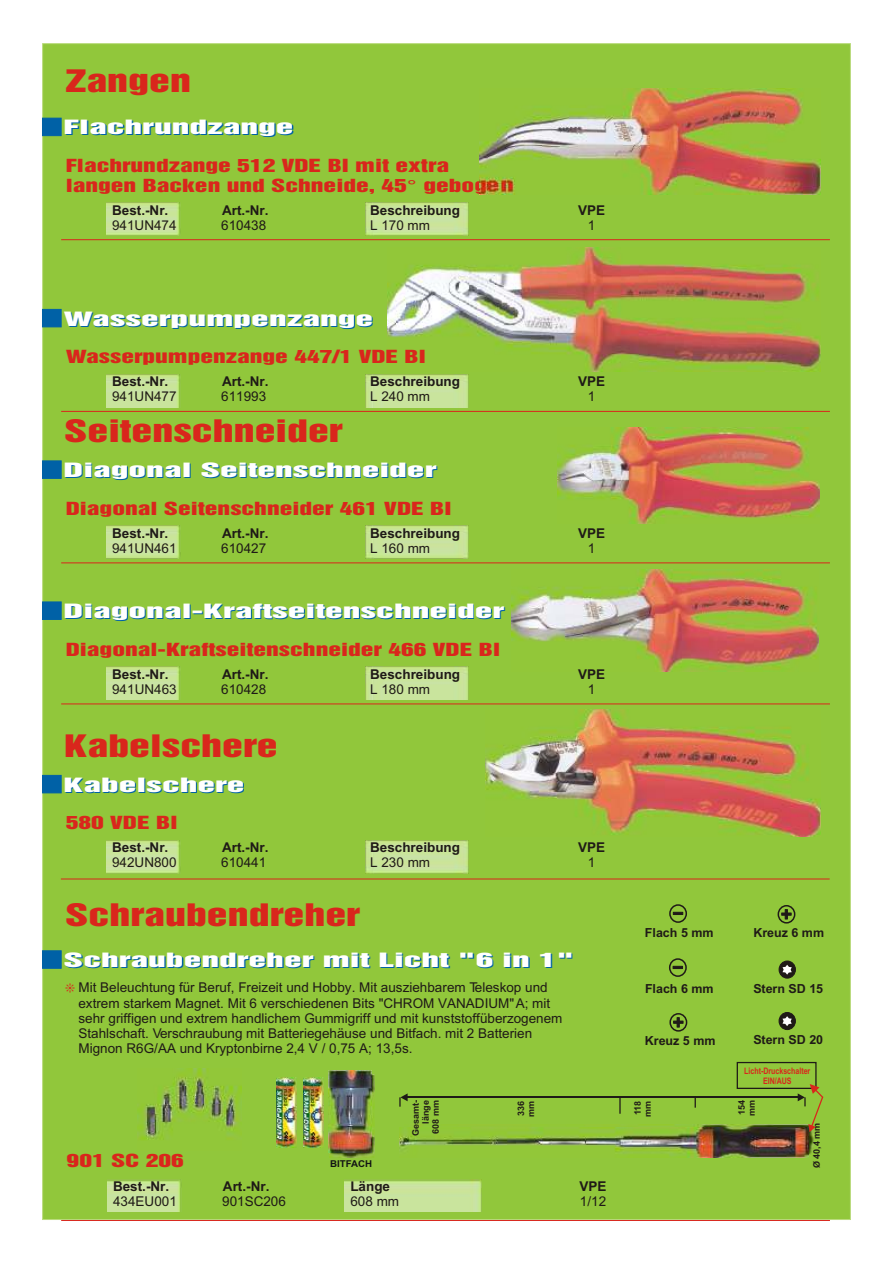
<style>
.page{position:relative;width:894px;height:1263px;background:#fff}
.page>*{position:absolute;margin:0;border:0;box-sizing:border-box;transform-origin:0 0}
.t1{font:28.35px "Switzerland Inserat";color:#d9261c;scale:1.48 1}
.t2{font:18px "Switzerland Inserat";color:#fff;scale:1.97 1}
.t3{font:16.5px/19.8px "Switzerland Inserat";color:#d9261c;scale:1.54 1}
.t4{font:13.5px/15.1px "Arial";color:#1f1a17}
.t5{font:700 13.5px "Arial";color:#1f1a17}
.t6{font:700 12.45px "Arial";color:#1f1a17}
.t7{font:700 9.45px "Arial";color:#121414}
.t8{font:700 9px/10.1px "Arial";color:#1f1a17}
.t9{font:700 9px/10.1px "Arial";color:#d9261c;text-align:center;scale:.78 1}
.s1{font-family:"Arial"}
</style>
<div class="page">
<div style="left:42px;top:43px;width:809px;height:1177px;background:#91c73b;border:1px solid #badb7d"></div>
<div style="left:42px;top:118px;width:19px;height:18px;background:#0061a6"></div>
<hr style="left:61px;top:239px;width:769px;height:1px;background:#d9261c">
<img style="left:107px;top:202px;width:74px;height:34px">
<img style="left:366px;top:202px;width:103px;height:34px">
<img style="left:479px;top:88px;width:342px;height:107px">
<hr style="left:61px;top:879px;width:769px;height:1px;background:#d9261c">
<img style="left:511px;top:569px;width:307px;height:102px">
<div style="left:42px;top:461px;width:19px;height:18px;background:#0061a6"></div>
<hr style="left:61px;top:563px;width:769px;height:1px;background:#d9261c">
<img style="left:107px;top:526px;width:74px;height:33px">
<img style="left:366px;top:526px;width:103px;height:33px">
<img style="left:558px;top:428px;width:262px;height:96px">
<div style="left:42px;top:775px;width:19px;height:18px;background:#0061a6"></div>
<img style="left:107px;top:840px;width:74px;height:33px">
<img style="left:366px;top:840px;width:103px;height:33px">
<img style="left:486px;top:710px;width:334px;height:127px">
<img style="left:387px;top:248px;width:433px;height:124px">
<img style="left:330px;top:1074px;width:45px;height:84px">
<img style="left:328px;top:1070px;width:44px;height:82px">
<img style="left:277px;top:1077px;width:19px;height:71px">
<img style="left:303px;top:1077px;width:20px;height:71px">
<img style="left:639px;top:1124px;width:174px;height:32px">
<img style="left:400px;top:1127px;width:408px;height:30px">
<hr style="left:407px;top:1097px;width:391px;height:1px;background:#1f1a17">
<svg style="left:619px;top:1098px;width:2px;height:16px"></svg>
<svg style="left:399px;top:1093px;width:9px;height:14px"></svg>
<div style="left:737px;top:1062px;width:80px;height:27px;border:1px solid #1f1a17"></div>
<div style="left:42px;top:951px;width:19px;height:17px;background:#0061a6"></div>
<hr style="left:61px;top:1220px;width:769px;height:1px;background:#d9261c">
<img style="left:107px;top:1179px;width:74px;height:32px">
<img style="left:345px;top:1179px;width:136px;height:32px">
<div style="left:669px;top:958px;width:18px;height:19px;border:2px solid #1f1a17;border-radius:50%"></div>
<svg style="left:673px;top:966px;width:10px;height:3px"></svg>
<div style="left:669px;top:904px;width:18px;height:19px;border:2px solid #1f1a17;border-radius:50%"></div>
<svg style="left:673px;top:912px;width:10px;height:3px"></svg>
<div style="left:779px;top:1012px;width:17px;height:18px;background:#1f1a17;border:1px solid #1f1a17;border-radius:50%"></div>
<svg style="left:783px;top:1016px;width:9px;height:10px"></svg>
<div style="left:779px;top:961px;width:17px;height:17px;background:#1f1a17;border:1px solid #1f1a17;border-radius:50%"></div>
<svg style="left:783px;top:965px;width:9px;height:10px"></svg>
<div style="left:778px;top:905px;width:17px;height:19px;border:2px solid #1f1a17;border-radius:50%"></div>
<svg style="left:782px;top:909px;width:9px;height:10px"></svg>
<div style="left:669px;top:1013px;width:18px;height:19px;border:2px solid #1f1a17;border-radius:50%"></div>
<svg style="left:673px;top:1017px;width:10px;height:10px"></svg>
<img style="left:137px;top:1068px;width:104px;height:72px">
<div style="left:42px;top:309px;width:19px;height:18px;background:#0061a6"></div>
<hr style="left:61px;top:411px;width:769px;height:1px;background:#d9261c">
<img style="left:107px;top:374px;width:74px;height:33px">
<img style="left:366px;top:374px;width:103px;height:33px">
<div style="left:42px;top:602px;width:19px;height:18px;background:#0061a6"></div>
<hr style="left:61px;top:704px;width:769px;height:1px;background:#d9261c">
<img style="left:107px;top:667px;width:74px;height:33px">
<img style="left:366px;top:667px;width:103px;height:33px">
<svg style="left:798px;top:1084px;width:25px;height:48px"></svg>
<h1 class="t1" style="left:65px;top:69px;width:86px">Zangen</h1>
<h2 class="t2" style="left:64px;top:120px;width:118px">Flachrundzange</h2>
<p class="t3" style="left:66px;top:157px;width:292px">Flachrundzange 512 VDE BI mit extra langen Backen und Schneide, 45<span class="s1">°</span> gebogen</p>
<p class="t5" style="left:112px;top:205px;width:58px">Best.-Nr.</p>
<p class="t5" style="left:222px;top:205px;width:48px">Art.-Nr.</p>
<p class="t5" style="left:370px;top:205px;width:92px">Beschreibung</p>
<p class="t5" style="left:578px;top:205px;width:29px">VPE</p>
<p class="t4" style="left:112px;top:219px;width:66px">941UN474</p>
<p class="t4" style="left:221px;top:219px;width:47px">610438</p>
<p class="t4" style="left:370px;top:219px;width:62px">L 170 mm</p>
<p class="t4" style="left:588px;top:219px;width:9px">1</p>
<h2 class="t2" style="left:64px;top:311px;width:159px">Wasserpumpenzange</h2>
<p class="t3" style="left:66px;top:348px;width:235px">Wasserpumpenzange 447/1 VDE BI</p>
<p class="t5" style="left:112px;top:376px;width:58px">Best.-Nr.</p>
<p class="t5" style="left:222px;top:376px;width:48px">Art.-Nr.</p>
<p class="t5" style="left:370px;top:376px;width:92px">Beschreibung</p>
<p class="t5" style="left:578px;top:376px;width:29px">VPE</p>
<p class="t4" style="left:112px;top:390px;width:66px">941UN477</p>
<p class="t4" style="left:221px;top:390px;width:47px">611993</p>
<p class="t4" style="left:370px;top:390px;width:62px">L 240 mm</p>
<p class="t4" style="left:588px;top:390px;width:9px">1</p>
<h1 class="t1" style="left:64px;top:419px;width:190px">Seitenschneider</h1>
<h2 class="t2" style="left:64px;top:463px;width:191px">Diagonal Seitenschneider</h2>
<p class="t3" style="left:66px;top:499px;width:252px">Diagonal Seitenschneider 461 VDE BI</p>
<p class="t5" style="left:112px;top:528px;width:58px">Best.-Nr.</p>
<p class="t5" style="left:222px;top:528px;width:48px">Art.-Nr.</p>
<p class="t5" style="left:370px;top:528px;width:92px">Beschreibung</p>
<p class="t5" style="left:578px;top:528px;width:29px">VPE</p>
<p class="t4" style="left:112px;top:542px;width:66px">941UN461</p>
<p class="t4" style="left:221px;top:542px;width:47px">610427</p>
<p class="t4" style="left:370px;top:542px;width:62px">L 160 mm</p>
<p class="t4" style="left:588px;top:542px;width:9px">1</p>
<h2 class="t2" style="left:64px;top:604px;width:225px">Diagonal-Kraftseitenschneider</h2>
<p class="t3" style="left:66px;top:640px;width:284px">Diagonal-Kraftseitenschneider 466 VDE BI</p>
<p class="t5" style="left:112px;top:669px;width:58px">Best.-Nr.</p>
<p class="t5" style="left:222px;top:669px;width:48px">Art.-Nr.</p>
<p class="t5" style="left:370px;top:669px;width:92px">Beschreibung</p>
<p class="t5" style="left:578px;top:669px;width:29px">VPE</p>
<p class="t4" style="left:112px;top:683px;width:66px">941UN463</p>
<p class="t4" style="left:221px;top:683px;width:47px">610428</p>
<p class="t4" style="left:370px;top:683px;width:62px">L 180 mm</p>
<p class="t4" style="left:588px;top:683px;width:9px">1</p>
<h1 class="t1" style="left:64px;top:734px;width:146px">Kabelschere</h1>
<h2 class="t2" style="left:64px;top:777px;width:93px">Kabelschere</h2>
<p class="t3" style="left:66px;top:814px;width:74px">580 VDE BI</p>
<p class="t5" style="left:112px;top:842px;width:58px">Best.-Nr.</p>
<p class="t5" style="left:222px;top:842px;width:48px">Art.-Nr.</p>
<p class="t5" style="left:370px;top:842px;width:92px">Beschreibung</p>
<p class="t5" style="left:578px;top:842px;width:29px">VPE</p>
<p class="t4" style="left:112px;top:856px;width:66px">942UN800</p>
<p class="t4" style="left:221px;top:856px;width:47px">610441</p>
<p class="t4" style="left:370px;top:856px;width:62px">L 230 mm</p>
<p class="t4" style="left:588px;top:856px;width:9px">1</p>
<h1 class="t1" style="left:65px;top:903px;width:201px">Schraubendreher</h1>
<h2 class="t2" style="left:64px;top:952px;width:261px">Schraubendreher mit Licht "6 in 1"</h2>
<p class="t6" style="left:645px;top:928px;width:70px">Flach 5 mm</p>
<p class="t4" style="left:78px;top:981px;width:486px">Mit Beleuchtung für Beruf, Freizeit und Hobby. Mit ausziehbarem Teleskop und extrem starkem Magnet. Mit 6 verschiedenen Bits "CHROM VANADIUM" A; mit sehr griffigen und extrem handlichem Gummigriff und mit kunststoffüberzogenem Stahlschaft. Verschraubung mit Batteriegehäuse und Bitfach. mit 2 Batterien Mignon R6G/AA und Kryptonbirne 2,4 V / 0,75 A; 13,5s.</p>
<p class="t6" style="left:645px;top:984px;width:70px">Flach 6 mm</p>
<p class="t6" style="left:645px;top:1036px;width:72px">Kreuz 5 mm</p>
<p class="t6" style="left:753px;top:928px;width:72px">Kreuz 6 mm</p>
<p class="t6" style="left:753px;top:984px;width:71px">Stern SD 15</p>
<p class="t6" style="left:753px;top:1035px;width:71px">Stern SD 20</p>
<p class="t9" style="left:744px;top:1067px;width:86px">Licht-Druckschalter<br>EIN/AUS</p>
<p class="t8" style="left:411px;top:1136px;width:38px;text-align:right;rotate:-90deg">Gesamt&shy;länge<br>608 mm</p>
<p class="t8" style="left:738px;top:1116px;width:18px;rotate:-90deg">154 mm</p>
<p class="t8" style="left:517px;top:1117px;width:18px;rotate:-90deg">336 mm</p>
<p class="t8" style="left:633px;top:1117px;width:18px;rotate:-90deg">118 mm</p>
<p class="t3" style="left:67px;top:1151px;width:78px">901 SC 206</p>
<p class="t5" style="left:113px;top:1181px;width:58px">Best.-Nr.</p>
<p class="t5" style="left:223px;top:1181px;width:48px">Art.-Nr.</p>
<p class="t5" style="left:350px;top:1181px;width:41px">Länge</p>
<p class="t5" style="left:580px;top:1181px;width:29px">VPE</p>
<p class="t4" style="left:113px;top:1195px;width:65px">434EU001</p>
<p class="t4" style="left:222px;top:1195px;width:65px">901SC206</p>
<p class="t4" style="left:350px;top:1195px;width:50px">608 mm</p>
<p class="t4" style="left:580px;top:1195px;width:28px">1/12</p>
<p class="t7" style="left:330px;top:1160px;width:44px">BITFACH</p>
<p class="t8" style="left:813px;top:1168px;width:47px;rotate:-90deg">Ø 40,4 mm</p>
</div>
